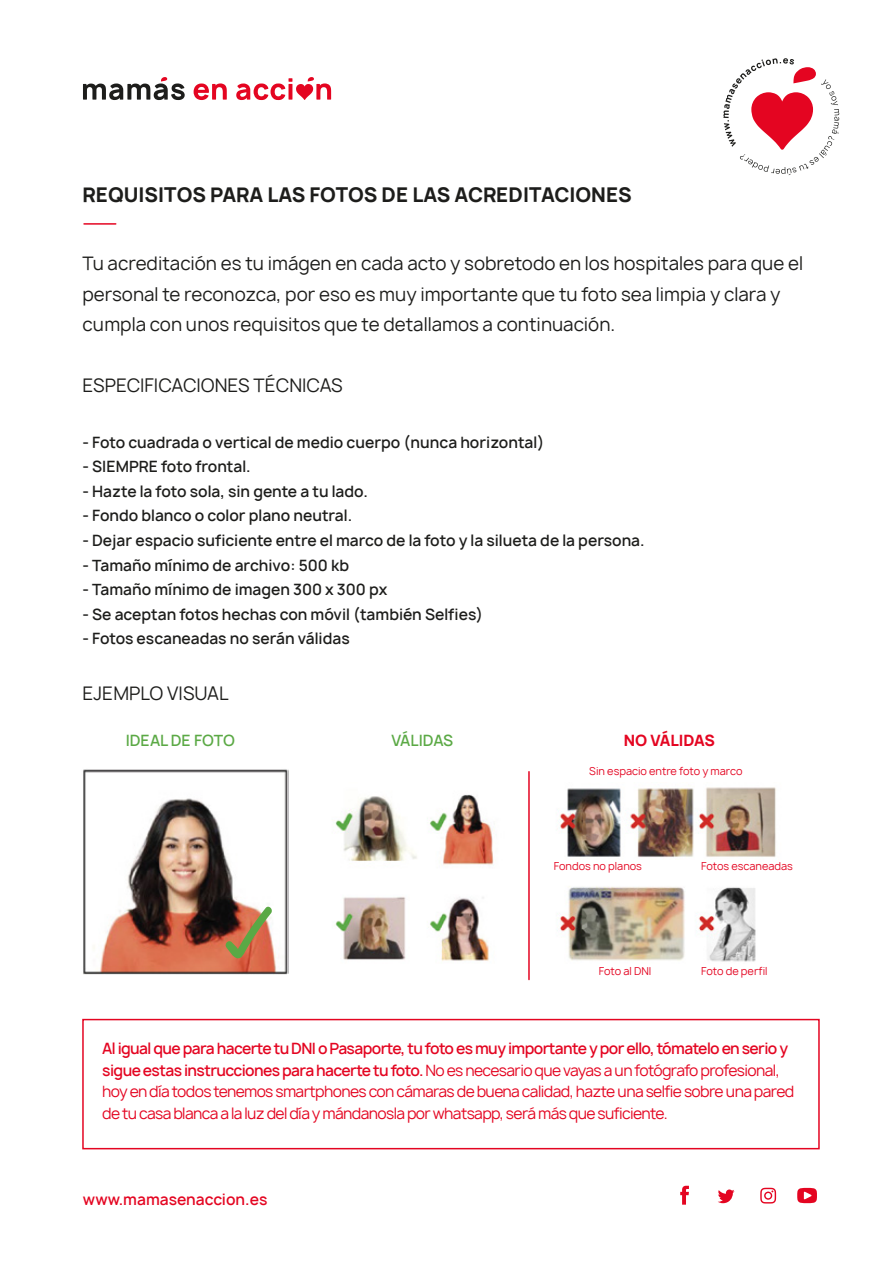
<style>
.page{position:relative;width:893px;height:1263px;background:#fff}
.page>*{position:absolute;margin:0;border:0;box-sizing:border-box;transform-origin:0 0}
.t1{font:800 19.5px "Manrope";color:#1d1d1b}
.t2{font:18px/30.6px "Manrope";color:#1d1d1b}
.t3{font:600 15px "Manrope";color:#1d1d1b}
.t4{font:15px/21.6px "Manrope";letter-spacing:-.04em;color:#e40521}
.t5{font:600 15px "Manrope";color:#e40521}
.t6{font:600 15px "Manrope";color:#5ba945}
.t7{font:800 15px "Manrope";color:#e40521}
.t8{font:10.5px "Manrope";color:#e40521}
.s1{font-weight:600}
</style>
<div class="page">
<svg style="left:83px;top:77px;width:102px;height:23px"></svg>
<svg style="left:194px;top:83px;width:33px;height:17px"></svg>
<svg style="left:236px;top:77px;width:95px;height:23px"></svg>
<svg style="left:723px;top:58px;width:116px;height:117px"></svg>
<hr style="left:84px;top:223px;width:32px;height:2px;background:#e40521">
<svg style="left:680px;top:1186px;width:9px;height:19px"></svg>
<svg style="left:718px;top:1189px;width:17px;height:14px"></svg>
<svg style="left:760px;top:1188px;width:16px;height:15px"></svg>
<svg style="left:797px;top:1188px;width:20px;height:15px"></svg>
<img style="left:83px;top:769px;width:205px;height:206px">
<img style="left:334px;top:794px;width:162px;height:167px">
<img style="left:557px;top:787px;width:219px;height:175px">
<hr style="left:528px;top:772px;width:2px;height:207px;background:#e40521">
<svg style="left:223px;top:904px;width:51px;height:55px;background:#a87854"></svg>
<div style="left:82px;top:1019px;width:738px;height:130px;border:2px solid #e40521"></div>
<h1 class="t1" style="left:82px;top:181px;width:551px">REQUISITOS PARA LAS FOTOS DE LAS ACREDITACIONES</h1>
<p class="t2" style="left:82px;top:248px;width:722px">Tu acreditación es tu imágen en cada acto y sobretodo en los hospitales para que el personal te reconozca, por eso es muy importante que tu foto sea limpia y clara y cumpla con unos requisitos que te detallamos a continuación.</p>
<p class="t2" style="left:82px;top:371px;width:262px">ESPECIFICACIONES TÉCNICAS</p>
<p class="t3" style="left:82px;top:432px;width:463px">- Foto cuadrada o vertical de medio cuerpo (nunca horizontal)</p>
<p class="t3" style="left:82px;top:457px;width:170px">- SIEMPRE foto frontal.</p>
<p class="t3" style="left:82px;top:481px;width:287px">- Hazte la foto sola, sin gente a tu lado.</p>
<p class="t3" style="left:82px;top:506px;width:271px">- Fondo blanco o color plano neutral.</p>
<p class="t3" style="left:82px;top:531px;width:564px">- Dejar espacio suficiente entre el marco de la foto y la silueta de la persona.</p>
<p class="t3" style="left:82px;top:555px;width:268px">- Tamaño mínimo de archivo: 500 kb</p>
<p class="t3" style="left:82px;top:580px;width:306px">- Tamaño mínimo de imagen 300 x 300 px</p>
<p class="t3" style="left:82px;top:604px;width:402px">- Se aceptan fotos hechas con móvil (también Selfies)</p>
<p class="t3" style="left:82px;top:629px;width:269px">- Fotos escaneadas no serán válidas</p>
<p class="t2" style="left:82px;top:678px;width:148px">EJEMPLO VISUAL</p>
<p class="t6" style="left:126px;top:731px;width:111px">IDEAL DE FOTO</p>
<p class="t6" style="left:391px;top:731px;width:63px">VÁLIDAS</p>
<p class="t7" style="left:624px;top:730px;width:93px">NO VÁLIDAS</p>
<p class="t8" style="left:589px;top:765px;width:155px">Sin espacio entre foto y marco</p>
<p class="t8" style="left:554px;top:860px;width:90px">Fondos no planos</p>
<p class="t8" style="left:701px;top:860px;width:93px">Fotos escaneadas</p>
<p class="t8" style="left:599px;top:964px;width:54px">Foto al DNI</p>
<p class="t8" style="left:701px;top:964px;width:68px">Foto de perfil</p>
<p class="t4" style="left:102px;top:1038px;width:694px"><span class="s1">Al igual que para hacerte tu DNI o Pasaporte, tu foto es muy importante y por ello, tómatelo en serio y sigue estas instrucciones para hacerte tu foto.</span> No es necesario que vayas a un fotógrafo profesional, hoy en día todos tenemos smartphones con cámaras de buena calidad, hazte una selfie sobre una pared de tu casa blanca a la luz del día y mándanosla por whatsapp, será más que suficiente.</p>
<p class="t5" style="left:83px;top:1189px;width:186px">www.mamasenaccion.es</p>
</div>
